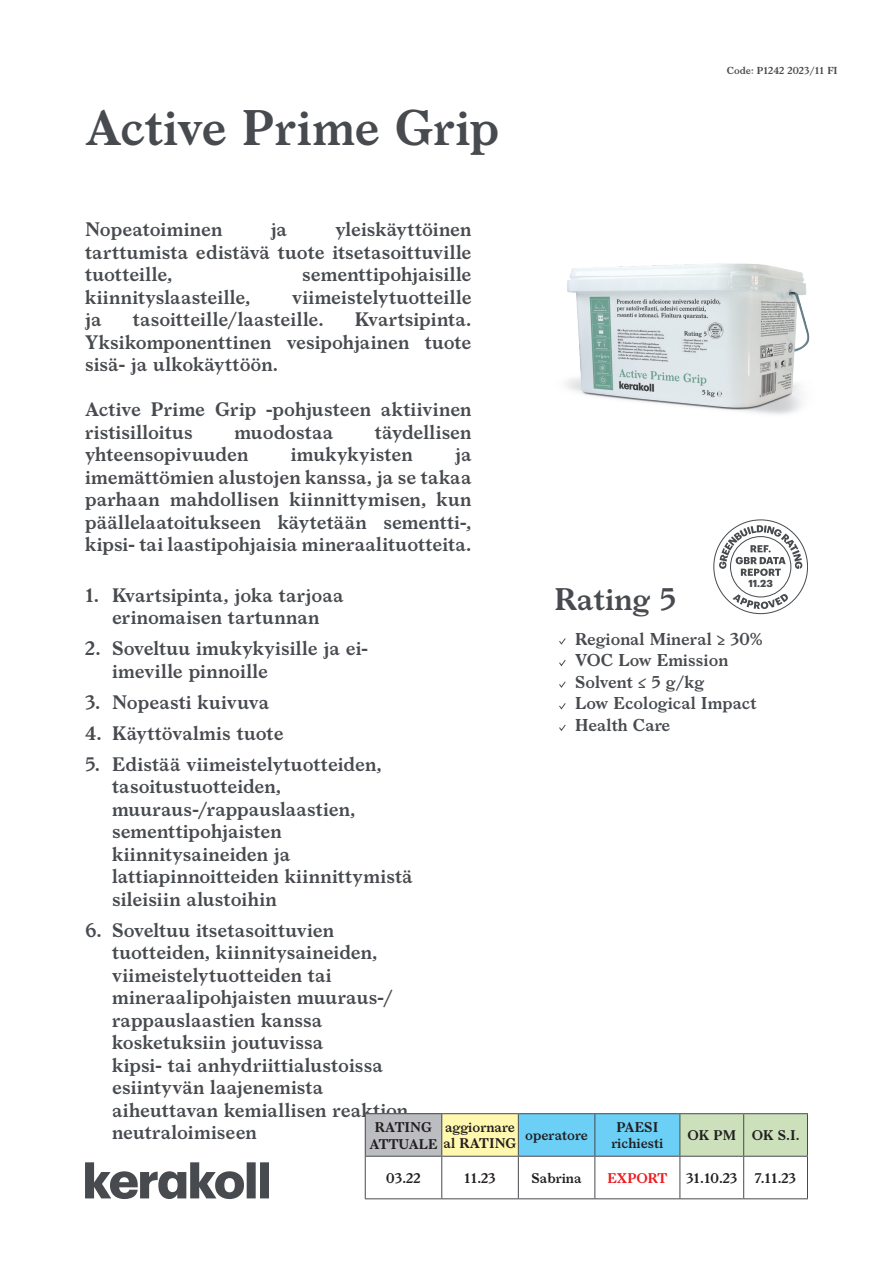
<style>
.page{position:relative;width:893px;height:1263px;background:#fff}
.page>*{position:absolute;margin:0;border:0;box-sizing:border-box;transform-origin:0 0}
.t1{font:600 48px "Larish Neue";letter-spacing:-.005em;color:#474a4e}
.t2{font:600 30px "Larish Neue";color:#474a4e}
.t3{font:600 18.75px/22.5px "Larish Neue";color:#474a4e}
.t4{font:600 16.5px/21.6px "Larish Neue";color:#474a4e}
.t5{font:600 13.5px/16.4px "Larish Neue";color:#231f20}
.t6{font:600 13.5px "Larish Neue";color:#ee1d23}
.t7{font:700 10.05px "Graphik";color:#474a4e}
.t8{font:600 9.75px "Larish Neue";color:#474a4e}
</style>
<div class="page">
<svg style="left:713px;top:519px;width:95px;height:95px"></svg>
<svg style="left:85px;top:1162px;width:184px;height:37px"></svg>
<svg style="left:366px;top:1114px;width:441px;height:84px"></svg>
<hr style="left:365px;top:1113px;width:77px;height:1px;background:#474a4e">
<hr style="left:365px;top:1114px;width:1px;height:42px;background:#474a4e">
<hr style="left:442px;top:1113px;width:76px;height:1px;background:#474a4e">
<hr style="left:441px;top:1114px;width:1px;height:42px;background:#474a4e">
<hr style="left:518px;top:1113px;width:77px;height:1px;background:#474a4e">
<hr style="left:518px;top:1114px;width:1px;height:42px;background:#474a4e">
<hr style="left:595px;top:1113px;width:85px;height:1px;background:#474a4e">
<hr style="left:594px;top:1114px;width:1px;height:42px;background:#474a4e">
<hr style="left:680px;top:1113px;width:64px;height:1px;background:#474a4e">
<hr style="left:679px;top:1114px;width:1px;height:42px;background:#474a4e">
<hr style="left:744px;top:1113px;width:64px;height:1px;background:#474a4e">
<hr style="left:743px;top:1114px;width:1px;height:42px;background:#474a4e">
<hr style="left:807px;top:1114px;width:1px;height:42px;background:#474a4e">
<hr style="left:365px;top:1156px;width:77px;height:1px;background:#474a4e">
<hr style="left:442px;top:1156px;width:76px;height:1px;background:#474a4e">
<hr style="left:518px;top:1156px;width:77px;height:1px;background:#474a4e">
<hr style="left:595px;top:1156px;width:85px;height:1px;background:#474a4e">
<hr style="left:680px;top:1156px;width:64px;height:1px;background:#474a4e">
<hr style="left:744px;top:1156px;width:64px;height:1px;background:#474a4e">
<hr style="left:365px;top:1157px;width:1px;height:41px;background:#474a4e">
<hr style="left:441px;top:1157px;width:1px;height:41px;background:#474a4e">
<hr style="left:518px;top:1157px;width:1px;height:41px;background:#474a4e">
<hr style="left:594px;top:1157px;width:1px;height:41px;background:#474a4e">
<hr style="left:679px;top:1157px;width:1px;height:41px;background:#474a4e">
<hr style="left:743px;top:1157px;width:1px;height:41px;background:#474a4e">
<hr style="left:807px;top:1157px;width:1px;height:41px;background:#474a4e">
<hr style="left:365px;top:1198px;width:77px;height:1px;background:#474a4e">
<hr style="left:442px;top:1198px;width:76px;height:1px;background:#474a4e">
<hr style="left:518px;top:1198px;width:77px;height:1px;background:#474a4e">
<hr style="left:595px;top:1198px;width:85px;height:1px;background:#474a4e">
<hr style="left:680px;top:1198px;width:64px;height:1px;background:#474a4e">
<hr style="left:744px;top:1198px;width:64px;height:1px;background:#474a4e">
<img style="left:566px;top:263px;width:244px;height:152px">
<svg style="left:559px;top:638px;width:7px;height:7px"></svg>
<svg style="left:559px;top:660px;width:7px;height:7px"></svg>
<svg style="left:559px;top:681px;width:7px;height:7px"></svg>
<svg style="left:559px;top:703px;width:7px;height:7px"></svg>
<svg style="left:559px;top:724px;width:7px;height:7px"></svg>
<h1 class="t1" style="left:85px;top:91px;width:416px">Active Prime Grip</h1>
<p class="t8" style="left:727px;top:63px;width:112px">Code: P1242 2023/11 FI</p>
<p class="t3" style="left:85px;top:217px;width:388px;text-align:justify;text-indent:250px">yleiskäyttöinen tarttumista edistävä tuote itsetasoittuville tuotteille,</p>
<p class="t3" style="left:85px;top:217px;width:139px">Nopeatoiminen</p>
<p class="t3" style="left:271px;top:217px;width:18px">ja</p>
<p class="t3" style="left:302px;top:262px;width:171px">sementtipohjaisille</p>
<p class="t3" style="left:85px;top:284px;width:167px">kiinnityslaasteille,</p>
<p class="t3" style="left:292px;top:284px;width:181px">viimeistelytuotteille</p>
<p class="t3" style="left:85px;top:307px;width:18px">ja</p>
<p class="t3" style="left:133px;top:307px;width:193px">tasoitteille/laasteille.</p>
<p class="t3" style="left:85px;top:307px;width:388px;text-align:justify;text-indent:270px">Kvartsipinta.<br>Yksikomponenttinen vesipohjainen tuote sisä- ja ulkokäyttöön.</p>
<p class="t3" style="left:85px;top:397px;width:388px">Active Prime Grip -pohjusteen aktiivinen ristisilloitus</p>
<p class="t3" style="left:234px;top:419px;width:100px">muodostaa</p>
<p class="t3" style="left:375px;top:419px;width:98px">täydellisen</p>
<p class="t3" style="left:85px;top:442px;width:165px">yhteensopivuuden</p>
<p class="t3" style="left:291px;top:442px;width:123px">imukykyisten</p>
<p class="t3" style="left:85px;top:442px;width:388px;text-align:justify;text-indent:370px">ja imemättömien alustojen kanssa, ja se takaa parhaan mahdollisen kiinnittymisen, kun päällelaatoitukseen käytetään sementti-, kipsi- tai laastipohjaisia mineraalituotteita.</p>
<p class="t3" style="left:85px;top:582px;width:260px;text-align:center">1. Kvartsipinta, joka tarjoaa erinomaisen tartunnan</p>
<p class="t3" style="left:112px;top:636px;width:257px;text-indent:-27px">2. Soveltuu imukykyisille ja ei&shy;imeville pinnoille</p>
<p class="t3" style="left:85px;top:689px;width:186px">3. Nopeasti kuivuva</p>
<p class="t3" style="left:85px;top:720px;width:200px">4. Käyttövalmis tuote</p>
<p class="t3" style="left:112px;top:751px;width:302px;text-indent:-27px">5. Edistää viimeistelytuotteiden, tasoitustuotteiden, muuraus-/rappauslaastien, sementtipohjaisten kiinnitysaineiden ja lattiapinnoitteiden kiinnittymistä sileisiin alustoihin</p>
<p class="t3" style="left:112px;top:917px;width:298px;text-indent:-27px">6. Soveltuu itsetasoittuvien tuotteiden, kiinnitysaineiden, viimeistelytuotteiden tai mineraalipohjaisten muuraus-/ rappauslaastien kanssa kosketuksiin joutuvissa<br>kipsi- tai anhydriittialustoissa esiintyvän laajenemista aiheuttavan kemiallisen reaktion neutraloimiseen</p>
<p class="t5" style="left:369px;top:1118px;width:149px;text-indent:6px">RATING<br>ATTUALE al RATING</p>
<p class="t5" style="left:445px;top:1118px;width:71px">aggiornare</p>
<h2 class="t2" style="left:554px;top:576px;width:123px">Rating 5</h2>
<p class="t7" style="left:748px;top:575px;width:26px">11.23</p>
<p class="t4" style="left:575px;top:627px;width:189px">Regional Mineral ≥ 30%<br>VOC Low Emission<br>Solvent ≤ 5 g/kg<br>Low Ecological Impact<br>Health Care</p>
<p class="t5" style="left:525px;top:1126px;width:64px">operatore</p>
<p class="t5" style="left:611px;top:1118px;width:54px;text-align:center">PAESI richiesti</p>
<p class="t5" style="left:687px;top:1126px;width:114px">OK PM OK S.I.</p>
<p class="t5" style="left:386px;top:1169px;width:36px">03.22</p>
<p class="t5" style="left:464px;top:1169px;width:33px">11.23</p>
<p class="t5" style="left:532px;top:1169px;width:52px">Sabrina</p>
<p class="t6" style="left:607px;top:1167px;width:62px">EXPORT</p>
<p class="t5" style="left:686px;top:1169px;width:53px">31.10.23</p>
<p class="t5" style="left:755px;top:1169px;width:43px">7.11.23</p>
</div>
